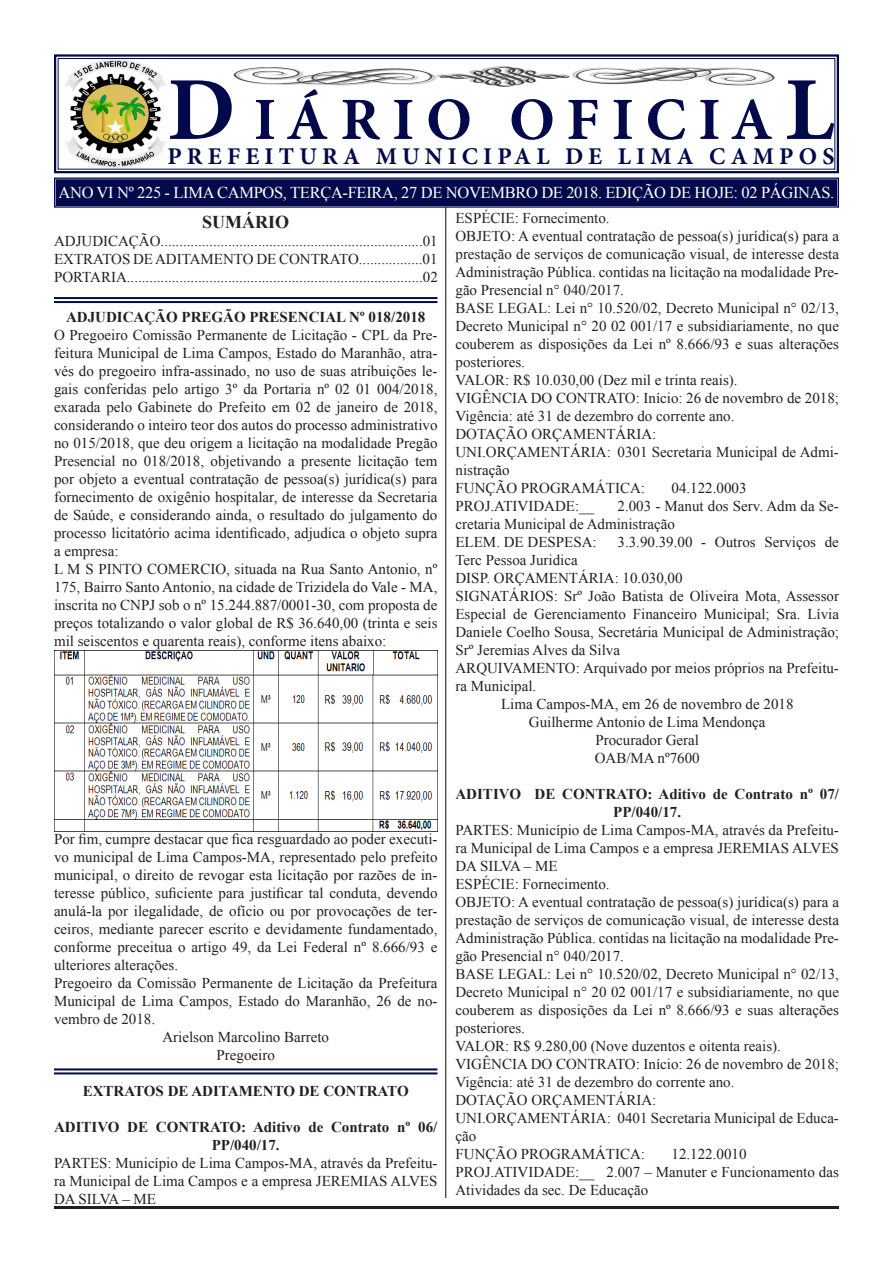
<style>
.page{position:relative;width:893px;height:1263px;background:#fff}
.page>*{position:absolute;margin:0;border:0;box-sizing:border-box;transform-origin:0 0}
.t1{font:700 60px "Minion Pro";letter-spacing:.19em;color:#01094a}
.t2{font:700 24px "Minion Pro";letter-spacing:.215em;color:#01094a}
.t3{font:700 18px "Times New Roman";color:#231f20}
.t4{font:16.5px "Times New Roman";letter-spacing:-.02em;color:#fff}
.t5{font:15px/18px "Times New Roman";color:#231f20;text-align:justify}
.t6{font:700 15px/18px "Times New Roman";color:#231f20;text-align:center}
.s1{font-size:90px}
</style>
<div class="page">
<svg style="left:54px;top:54px;width:785px;height:120px"></svg>
<div style="left:58px;top:58px;width:777px;height:112px;border:1px solid #01094a"></div>
<svg style="left:54px;top:177px;width:785px;height:31px;background:#111855"></svg>
<div style="left:56px;top:179px;width:781px;height:27px;border:1px solid #01094a"></div>
<div style="left:57px;top:181px;width:779px;height:23px;border:1px solid #01094a"></div>
<hr style="left:54px;top:1206px;width:785px;height:3px;background:#231f20">
<hr style="left:54px;top:297px;width:383px;height:2px;background:#01094a">
<hr style="left:54px;top:301px;width:383px;height:2px;background:#01094a">
<hr style="left:445px;top:207px;width:1px;height:991px;background:#231f20">
<img style="left:230px;top:66px;width:550px;height:21px">
<img style="left:64px;top:60px;width:102px;height:108px">
<img style="left:54px;top:651px;width:383px;height:180px">
<hr style="left:54px;top:1068px;width:383px;height:2px;background:#01094a">
<hr style="left:54px;top:1072px;width:383px;height:2px;background:#01094a">
<p class="t1" style="left:167px;top:77px;width:669px"><span class="s1">D</span>IÁRIO OFICIA<span class="s1">L</span></p>
<p class="t2" style="left:168px;top:140px;width:668px">PREFEITURA MUNICIPAL DE LIMA CAMPOS</p>
<p class="t4" style="left:58px;top:181px;width:777px">ANO VI Nº 225 - LIMA CAMPOS, TERÇA-FEIRA, 27 DE NOVEMBRO DE 2018. EDIÇÃO DE HOJE: 02 PÁGINAS.</p>
<p class="t3" style="left:202px;top:210px;width:88px">SUMÁRIO</p>
<p class="t5" style="left:54px;top:232px;width:385px">ADJUDICAÇÃO......................................................................01</p>
<p class="t5" style="left:54px;top:250px;width:385px">EXTRATOS DE ADITAMENTO DE CONTRATO.................01</p>
<p class="t5" style="left:54px;top:268px;width:385px">PORTARIA...............................................................................02</p>
<p class="t6" style="left:66px;top:307px;width:361px">ADJUDICAÇÃO PREGÃO PRESENCIAL Nº 018/2018</p>
<p class="t5" style="left:54px;top:325px;width:385px">O Pregoeiro Comissão Permanente de Licitação - CPL da Pre&shy;feitura Municipal de Lima Campos, Estado do Maranhão, atra&shy;vés do pregoeiro infra-assinado, no uso de suas atribuições le&shy;gais conferidas pelo artigo 3º da Portaria nº 02 01 004/2018, exarada pelo Gabinete do Prefeito em 02 de janeiro de 2018, considerando o inteiro teor dos autos do processo administrativo no 015/2018, que deu origem a licitação na modalidade Pregão Presencial no 018/2018, objetivando a presente licitação tem por objeto a eventual contratação de pessoa(s) jurídica(s) para fornecimento de oxigênio hospitalar, de interesse da Secretaria de Saúde, e considerando ainda, o resultado do julgamento do processo licitatório acima identificado, adjudica o objeto supra a empresa:</p>
<p class="t5" style="left:54px;top:559px;width:385px">L M S PINTO COMERCIO, situada na Rua Santo Antonio, nº 175, Bairro Santo Antonio, na cidade de Trizidela do Vale - MA, inscrita no CNPJ sob o nº 15.244.887/0001-30, com proposta de preços totalizando o valor global de R$ 36.640,00 (trinta e seis mil seiscentos e quarenta reais), conforme itens abaixo:</p>
<p class="t5" style="left:455px;top:209px;width:156px">ESPÉCIE: Fornecimento.</p>
<p class="t5" style="left:455px;top:227px;width:385px">OBJETO: A eventual contratação de pessoa(s) jurídica(s) para a prestação de serviços de comunicação visual, de interesse desta Administração Pública. contidas na licitação na modalidade Pre&shy;gão Presencial n° 040/2017.</p>
<p class="t5" style="left:455px;top:299px;width:385px">BASE LEGAL: Lei n° 10.520/02, Decreto Municipal n° 02/13, Decreto Municipal n° 20 02 001/17 e subsidiariamente, no que couberem as disposições da Lei nº 8.666/93 e suas alterações posteriores.</p>
<p class="t5" style="left:455px;top:371px;width:284px">VALOR: R$ 10.030,00 (Dez mil e trinta reais).</p>
<p class="t5" style="left:455px;top:389px;width:385px">VIGÊNCIA DO CONTRATO: Início: 26 de novembro de 2018;<br>Vigência: até 31 de dezembro do corrente ano.</p>
<p class="t5" style="left:455px;top:425px;width:202px">DOTAÇÃO ORÇAMENTÁRIA:</p>
<p class="t5" style="left:455px;top:443px;width:385px">UNI.ORÇAMENTÁRIA: 0301 Secretaria Municipal de Admi&shy;nistração</p>
<p class="t5" style="left:455px;top:479px;width:191px">FUNÇÃO PROGRAMÁTICA:</p>
<p class="t5" style="left:671px;top:479px;width:76px">04.122.0003</p>
<p class="t5" style="left:455px;top:497px;width:140px">PROJ.ATIVIDADE:__</p>
<p class="t5" style="left:455px;top:497px;width:385px;text-indent:162px">2.003 - Manut dos Serv. Adm da Se&shy;cretaria Municipal de Administração</p>
<p class="t5" style="left:455px;top:533px;width:143px">ELEM. DE DESPESA:</p>
<p class="t5" style="left:617px;top:533px;width:223px">3.3.90.39.00 - Outros Serviços de</p>
<p class="t5" style="left:455px;top:551px;width:124px">Terc Pessoa Juridica</p>
<p class="t5" style="left:455px;top:569px;width:229px">DISP. ORÇAMENTÁRIA: 10.030,00</p>
<p class="t5" style="left:455px;top:587px;width:385px">SIGNATÁRIOS: Srº João Batista de Oliveira Mota, Assessor Especial de Gerenciamento Financeiro Municipal; Sra. Lívia Daniele Coelho Sousa, Secretária Municipal de Administração; Srº Jeremias Alves da Silva</p>
<p class="t5" style="left:455px;top:659px;width:385px">ARQUIVAMENTO: Arquivado por meios próprios na Prefeitu&shy;ra Municipal.</p>
<p class="t5" style="left:501px;top:695px;width:294px">Lima Campos-MA, em 26 de novembro de 2018</p>
<p class="t5" style="left:529px;top:713px;width:238px">Guilherme Antonio de Lima Mendonça</p>
<p class="t5" style="left:595px;top:731px;width:105px">Procurador Geral</p>
<p class="t5" style="left:595px;top:749px;width:107px">OAB/MA nº7600</p>
<p class="t6" style="left:455px;top:784px;width:385px">ADITIVO DE CONTRATO: Aditivo de Contrato nº 07/<br>PP/040/17.</p>
<p class="t5" style="left:455px;top:821px;width:385px">PARTES: Município de Lima Campos-MA, através da Prefeitu&shy;ra Municipal de Lima Campos e a empresa JEREMIAS ALVES DA SILVA – ME</p>
<p class="t5" style="left:455px;top:875px;width:156px">ESPÉCIE: Fornecimento.</p>
<p class="t5" style="left:455px;top:893px;width:385px">OBJETO: A eventual contratação de pessoa(s) jurídica(s) para a prestação de serviços de comunicação visual, de interesse desta Administração Pública. contidas na licitação na modalidade Pre&shy;gão Presencial n° 040/2017.</p>
<p class="t5" style="left:455px;top:965px;width:385px">BASE LEGAL: Lei n° 10.520/02, Decreto Municipal n° 02/13, Decreto Municipal n° 20 02 001/17 e subsidiariamente, no que couberem as disposições da Lei nº 8.666/93 e suas alterações posteriores.</p>
<p class="t5" style="left:455px;top:1037px;width:327px">VALOR: R$ 9.280,00 (Nove duzentos e oitenta reais).</p>
<p class="t5" style="left:455px;top:1055px;width:385px">VIGÊNCIA DO CONTRATO: Início: 26 de novembro de 2018;<br>Vigência: até 31 de dezembro do corrente ano.</p>
<p class="t5" style="left:455px;top:1091px;width:202px">DOTAÇÃO ORÇAMENTÁRIA:</p>
<p class="t5" style="left:455px;top:1109px;width:385px">UNI.ORÇAMENTÁRIA: 0401 Secretaria Municipal de Educa&shy;ção</p>
<p class="t5" style="left:455px;top:1145px;width:191px">FUNÇÃO PROGRAMÁTICA:</p>
<p class="t5" style="left:671px;top:1145px;width:76px">12.122.0010</p>
<p class="t5" style="left:455px;top:1163px;width:385px">PROJ.ATIVIDADE:__ 2.007 – Manuter e Funcionamento das<br>Atividades da sec. De Educação</p>
<p class="t5" style="left:54px;top:829px;width:385px">Por fim, cumpre destacar que fica resguardado ao poder executi&shy;vo municipal de Lima Campos-MA, representado pelo prefeito municipal, o direito de revogar esta licitação por razões de in&shy;teresse público, suficiente para justificar tal conduta, devendo anulá-la por ilegalidade, de ofício ou por provocações de ter&shy;ceiros, mediante parecer escrito e devidamente fundamentado, conforme preceitua o artigo 49, da Lei Federal nº 8.666/93 e ulteriores alterações.</p>
<p class="t5" style="left:54px;top:973px;width:385px">Pregoeiro da Comissão Permanente de Licitação da Prefeitura Municipal de Lima Campos, Estado do Maranhão, 26 de no&shy;vembro de 2018.</p>
<p class="t5" style="left:162px;top:1027px;width:168px">Arielson Marcolino Barreto</p>
<p class="t5" style="left:217px;top:1045px;width:60px">Pregoeiro</p>
<p class="t6" style="left:83px;top:1081px;width:327px">EXTRATOS DE ADITAMENTO DE CONTRATO</p>
<p class="t6" style="left:54px;top:1117px;width:385px">ADITIVO DE CONTRATO: Aditivo de Contrato nº 06/<br>PP/040/17.</p>
<p class="t5" style="left:54px;top:1153px;width:385px">PARTES: Município de Lima Campos-MA, através da Prefeitu&shy;ra Municipal de Lima Campos e a empresa JEREMIAS ALVES DA SILVA – ME</p>
</div>
